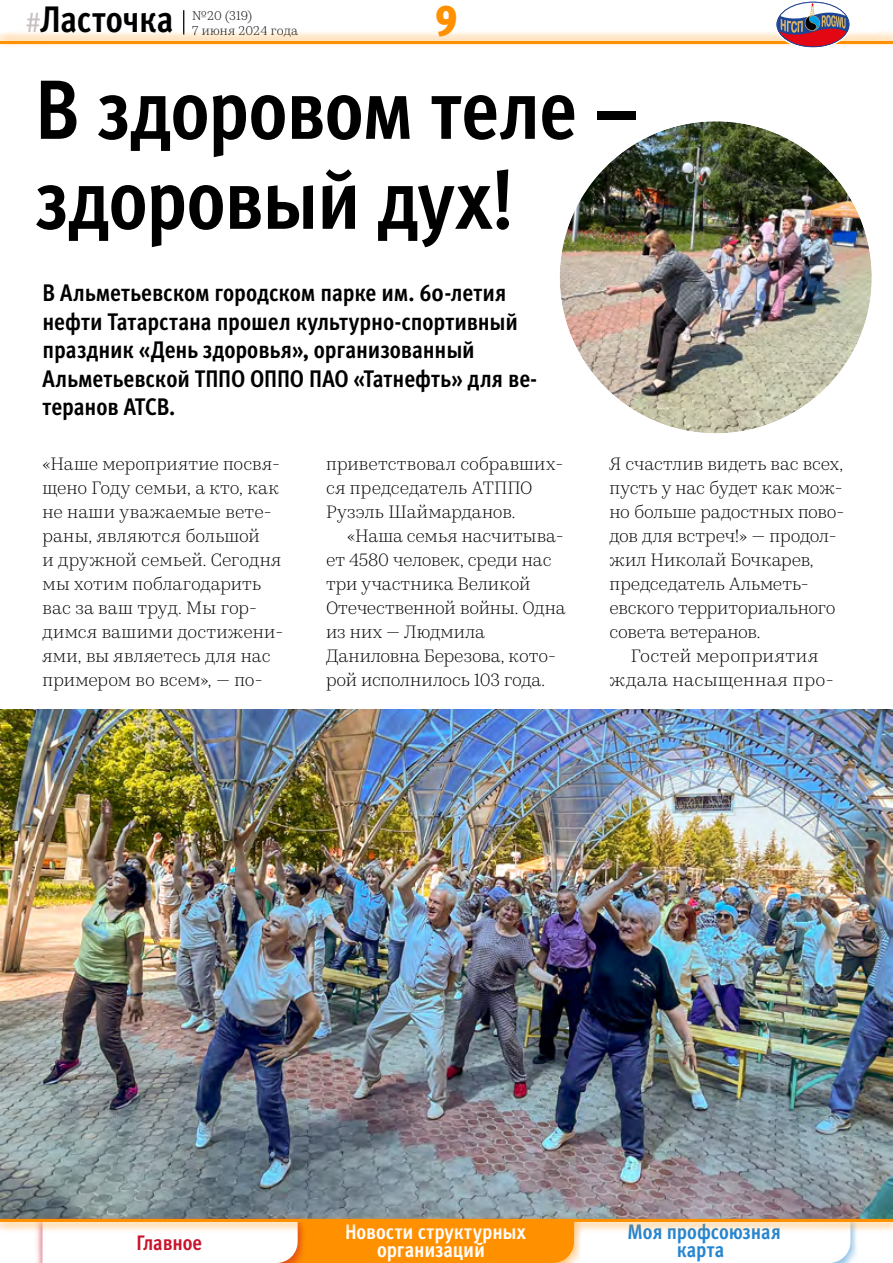
<style>
.page{position:relative;width:893px;height:1263px;background:#fff}
.page>*{position:absolute;margin:0;border:0;box-sizing:border-box;transform-origin:0 0}
.t1{font:700 condensed 84px/90px "Meta Pro";letter-spacing:-.01em;color:#000}
.t2{font:900 condensed 43.5px "Meta Pro";color:#ff9000}
.t3{font:700 condensed 36.9px "Meta Pro";letter-spacing:-.005em;color:#000}
.t4{font:700 condensed 24px/28.5px "Meta Pro";letter-spacing:-.005em;color:#000}
.t5{font:700 condensed 21px/18px "Meta Pro";color:#fff;text-align:center}
.t6{font:700 condensed 21px/18px "Meta Pro";letter-spacing:-.005em;color:#2585d0;text-align:center}
.t7{font:700 condensed 21px "Meta Pro";letter-spacing:-.005em;color:#c8142d}
.t8{font:300 18px/24px "Kazimir Text";color:#000}
.t9{font:300 12.75px/15px "Kazimir Text";letter-spacing:.01em;color:#000}
.s1{font-weight:400;font-stretch:normal;font-size:27px;color:#c6c1bf}
</style>
<div class="page">
<img style="left:0;top:710px;width:893px;height:504px">
<img style="left:560px;top:121px;width:312px;height:313px">
<svg style="left:183px;top:10px;width:1px;height:19px"></svg>
<svg style="left:278px;top:1234px;width:572px;height:29px"></svg>
<div style="left:0;top:29px;width:893px;height:20px;background:#ff9000;opacity:.3"></div>
<hr style="left:0;top:41px;width:893px;height:3px;background:#ff9000">
<div style="left:0;top:1214px;width:893px;height:20px;background:#ff9000;opacity:.3"></div>
<hr style="left:0;top:1219px;width:893px;height:3px;background:#ff9000">
<svg style="left:775px;top:2px;width:75px;height:46px"></svg>
<div style="left:775px;top:0;width:75px;height:48px;border:1px solid #fff;border-radius:50%"></div>
<h3 class="t3" style="left:26px;top:-9px;width:149px"><span class="s1">#</span>Ласточка</h3>
<p class="t9" style="left:192px;top:7px;width:107px">№20 (319)<br>7 июня 2024 года</p>
<h2 class="t2" style="left:436px;top:-14px;width:23px">9</h2>
<h1 class="t1" style="left:35px;top:60px;width:606px">В здоровом теле – здоровый дух!</h1>
<h3 class="t4" style="left:43px;top:277px;width:496px">В Альметьевском городском парке им. 60‑летия нефти Татарстана прошел культурно- спортивный праздник «День здоровья», организованный Альметьевской ТППО ОППО ПАО «Татнефть» для ве&shy;теранов АТСВ.</h3>
<p class="t8" style="left:43px;top:450px;width:242px">«Наше мероприятие посвя&shy;щено Году семьи, а кто, как не наши уважаемые вете&shy;раны, являются большой<br>и дружной семьей. Сегодня мы хотим поблагодарить вас за ваш труд. Мы гор&shy;димся вашими достижени&shy;ями, вы являетесь для нас примером во всем», — по-</p>
<p class="t8" style="left:326px;top:450px;width:239px">приветствовал собравших&shy;ся председатель АТППО<br>Рузэль Шаймарданов.</p>
<p class="t8" style="left:609px;top:450px;width:236px">Я счастлив видеть вас всех, пусть у нас будет как мож&shy;но больше радостных пово&shy;дов для встреч!» — продол&shy;жил Николай Бочкарев, председатель Альметь&shy;евского территориального совета ветеранов.</p>
<p class="t8" style="left:609px;top:642px;width:226px;text-align:center">Гостей мероприятия ждала насыщенная про-</p>
<p class="t8" style="left:326px;top:522px;width:241px;text-indent:21px">«Наша семья насчитыва&shy;ет 4580 человек, среди нас три участника Великой<br>Отечественной вой ны. Одна из них — Людмила<br>Даниловна Березова, кото&shy;рой исполнилось 103 года.</p>
<p class="t7" style="left:136px;top:1226px;width:67px">Главное</p>
<p class="t5" style="left:345px;top:1222px;width:182px">Новости структурных организаций</p>
<p class="t6" style="left:628px;top:1222px;width:155px">Моя профсоюзная карта</p>
</div>
